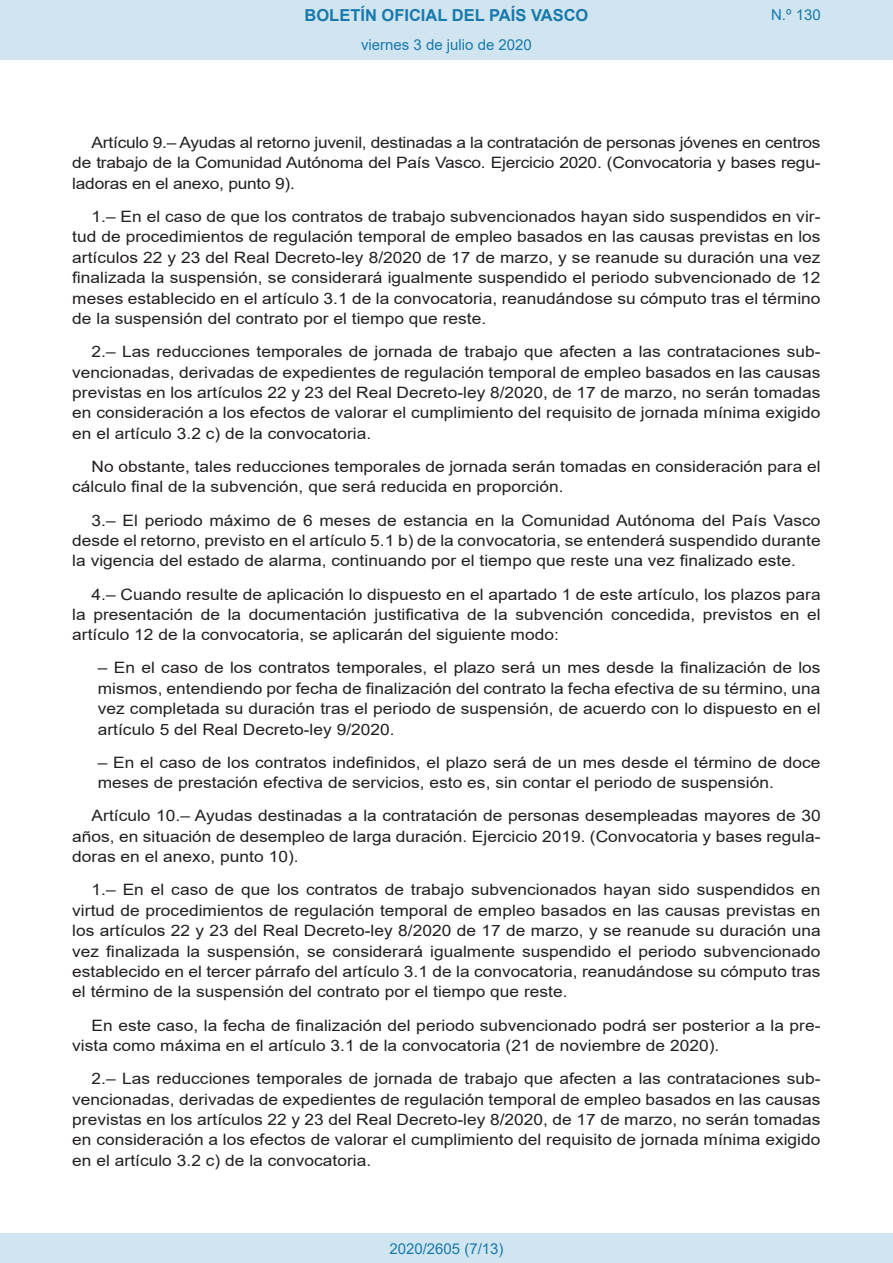
<style>
.page{position:relative;width:893px;height:1263px;background:#fff}
.page>*{position:absolute;margin:0;border:0;box-sizing:border-box;transform-origin:0 0}
.t1{font:700 16.5px "Arial";color:#1879ad}
.BOPVDetalle{font:15.6px/20.4px "Arial";color:#231f20;text-align:justify;scale:1.11 1}
.BOPVDetalle1{font:15.6px/20.4px "Arial";color:#231f20;text-align:justify;scale:1.11 1}
.Paginacion_Centro{font:15px "Arial";color:#1879ad}
</style>
<div class="page">
<div style="left:0;top:0;width:893px;height:60px;background:#d0e5f0"></div>
<div style="left:0;top:1233px;width:893px;height:30px;background:#d0e5f0"></div>
<p class="t1" style="left:305px;top:3px;width:285px">BOLETÍN OFICIAL DEL PAÍS VASCO</p>
<p class="Paginacion_Centro" style="left:361px;top:35px;width:172px">viernes 3 de julio de 2020</p>
<p class="Paginacion_Centro" style="left:771px;top:5px;width:51px">N.º 130</p>
<p class="BOPVDetalle" style="left:72px;top:132px;width:676px;text-indent:19px">Artículo 9.– Ayudas al retorno juvenil, destinadas a la contratación de personas jóvenes en centros de trabajo de la Comunidad Autónoma del País Vasco. Ejercicio 2020. (Convocatoria y bases regu&shy;ladoras en el anexo, punto 9).</p>
<p class="BOPVDetalle" style="left:72px;top:206px;width:676px;text-indent:19px">1.– En el caso de que los contratos de trabajo subvencionados hayan sido suspendidos en vir&shy;tud de procedimientos de regulación temporal de empleo basados en las causas previstas en los artículos 22 y 23 del Real Decreto-ley 8/2020 de 17 de marzo, y se reanude su duración una vez finalizada la suspensión, se considerará igualmente suspendido el periodo subvencionado de 12 meses establecido en el artículo 3.1 de la convocatoria, reanudándose su cómputo tras el término de la suspensión del contrato por el tiempo que reste.</p>
<p class="BOPVDetalle" style="left:72px;top:341px;width:676px;text-indent:19px">2.– Las reducciones temporales de jornada de trabajo que afecten a las contrataciones sub&shy;vencionadas, derivadas de expedientes de regulación temporal de empleo basados en las causas previstas en los artículos 22 y 23 del Real Decreto-ley 8/2020, de 17 de marzo, no serán tomadas en consideración a los efectos de valorar el cumplimiento del requisito de jornada mínima exigido en el artículo 3.2 c) de la convocatoria.</p>
<p class="BOPVDetalle" style="left:72px;top:456px;width:676px;text-indent:19px">No obstante, tales reducciones temporales de jornada serán tomadas en consideración para el cálculo final de la subvención, que será reducida en proporción.</p>
<p class="BOPVDetalle" style="left:72px;top:510px;width:676px;text-indent:19px">3.– El periodo máximo de 6 meses de estancia en la Comunidad Autónoma del País Vasco desde el retorno, previsto en el artículo 5.1 b) de la convocatoria, se entenderá suspendido durante la vigencia del estado de alarma, continuando por el tiempo que reste una vez finalizado este.</p>
<p class="BOPVDetalle" style="left:72px;top:584px;width:676px;text-indent:19px">4.– Cuando resulte de aplicación lo dispuesto en el apartado 1 de este artículo, los plazos para la presentación de la documentación justificativa de la subvención concedida, previstos en el artículo 12 de la convocatoria, se aplicarán del siguiente modo:</p>
<p class="BOPVDetalle1" style="left:98px;top:658px;width:653px">– En el caso de los contratos temporales, el plazo será un mes desde la finalización de los mismos, entendiendo por fecha de finalización del contrato la fecha efectiva de su término, una vez completada su duración tras el periodo de suspensión, de acuerdo con lo dispuesto en el artículo 5 del Real Decreto-ley 9/2020.</p>
<p class="BOPVDetalle1" style="left:98px;top:752px;width:652px">– En el caso de los contratos indefinidos, el plazo será de un mes desde el término de doce meses de prestación efectiva de servicios, esto es, sin contar el periodo de suspensión.</p>
<p class="BOPVDetalle" style="left:72px;top:806px;width:676px;text-indent:19px">Artículo 10.– Ayudas destinadas a la contratación de personas desempleadas mayores de 30 años, en situación de desempleo de larga duración. Ejercicio 2019. (Convocatoria y bases regula&shy;doras en el anexo, punto 10).</p>
<p class="BOPVDetalle" style="left:72px;top:880px;width:676px;text-indent:19px">1.– En el caso de que los contratos de trabajo subvencionados hayan sido suspendidos en virtud de procedimientos de regulación temporal de empleo basados en las causas previstas en los artículos 22 y 23 del Real Decreto-ley 8/2020 de 17 de marzo, y se reanude su duración una vez finalizada la suspensión, se considerará igualmente suspendido el periodo subvencionado establecido en el tercer párrafo del artículo 3.1 de la convocatoria, reanudándose su cómputo tras el término de la suspensión del contrato por el tiempo que reste.</p>
<p class="BOPVDetalle" style="left:72px;top:1015px;width:676px;text-indent:19px">En este caso, la fecha de finalización del periodo subvencionado podrá ser posterior a la pre&shy;vista como máxima en el artículo 3.1 de la convocatoria (21 de noviembre de 2020).</p>
<p class="BOPVDetalle" style="left:72px;top:1068px;width:676px;text-indent:19px">2.– Las reducciones temporales de jornada de trabajo que afecten a las contrataciones sub&shy;vencionadas, derivadas de expedientes de regulación temporal de empleo basados en las causas previstas en los artículos 22 y 23 del Real Decreto-ley 8/2020, de 17 de marzo, no serán tomadas en consideración a los efectos de valorar el cumplimiento del requisito de jornada mínima exigido en el artículo 3.2 c) de la convocatoria.</p>
<p class="Paginacion_Centro" style="left:389px;top:1238px;width:116px">2020/2605 (7/13)</p>
</div>
